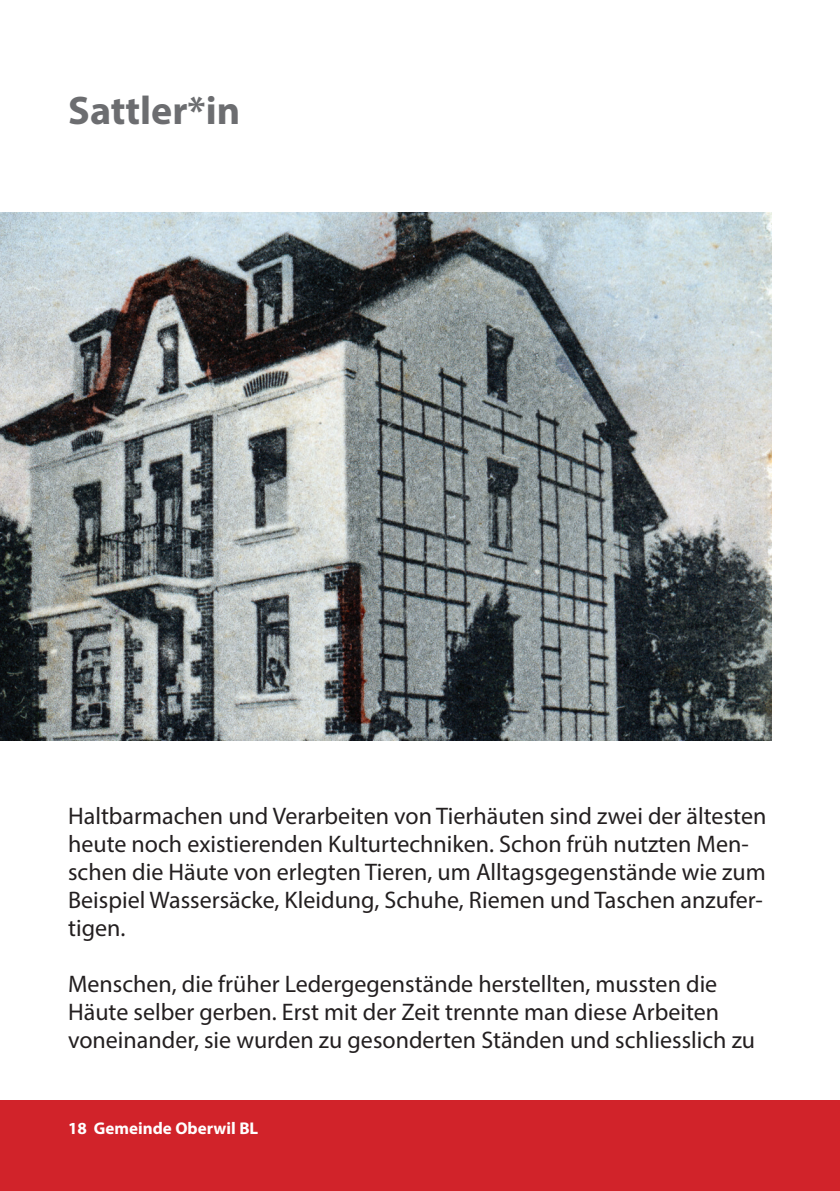
<style>
.page{position:relative;width:840px;height:1191px;background:#fff}
.page>*{position:absolute;margin:0;border:0;box-sizing:border-box;transform-origin:0 0}
.t1{font:700 40px "Myriad Pro";color:#6c6d70}
.t2{font:24px/28px "Myriad Pro";color:#231f20}
.t3{font:700 17px "Myriad Pro";color:#fff}
</style>
<div class="page">
<div style="left:0;top:1100px;width:839px;height:91px;background:#d1232a"></div>
<img style="left:0;top:212px;width:771px;height:528px">
<h1 class="t1" style="left:68px;top:84px;width:173px">Sattler*in</h1>
<p class="t2" style="left:68px;top:802px;width:699px">Haltbarmachen und Verarbeiten von Tierhäuten sind zwei der ältesten heute noch existierenden Kulturtechniken. Schon früh nutzten Men&shy;schen die Häute von erlegten Tieren, um Alltagsgegenstände wie zum Beispiel Wassersäcke, Kleidung, Schuhe, Riemen und Taschen anzufer&shy;tigen.</p>
<p class="t2" style="left:68px;top:970px;width:688px">Menschen, die früher Ledergegenstände herstellten, mussten die<br>Häute selber gerben. Erst mit der Zeit trennte man diese Arbeiten voneinander, sie wurden zu gesonderten Ständen und schliesslich zu</p>
<p class="t3" style="left:68px;top:1117px;width:191px">18 Gemeinde Oberwil BL</p>
</div>
